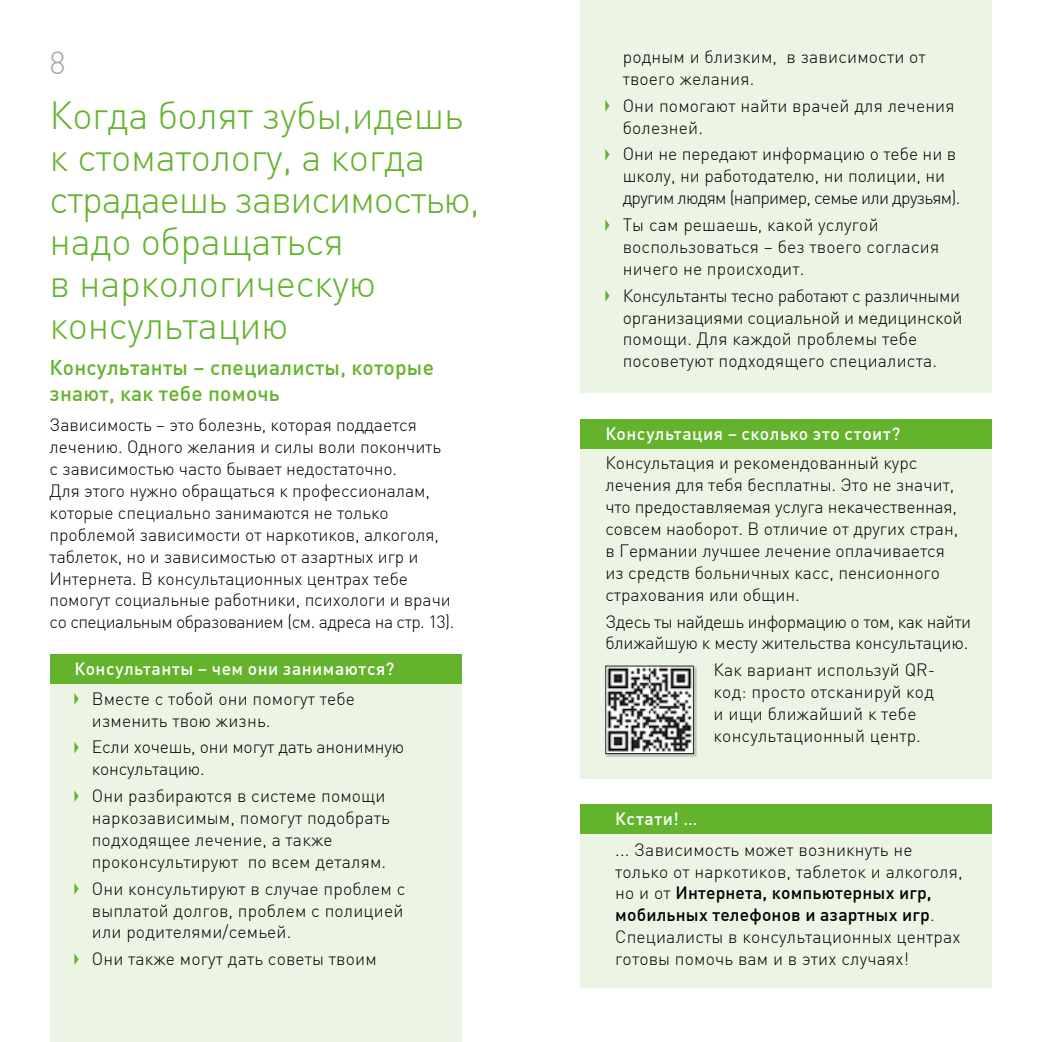
<style>
.page{position:relative;width:1042px;height:1042px;background:#fff}
.page>*{position:absolute;margin:0;border:0;box-sizing:border-box;transform-origin:0 0}
.t1{font:300 38.5px/42px "DIN Offc Pro";letter-spacing:-.01em;color:#64b32c}
.t2{font:300 31.5px "DIN Offc Pro";color:#a4aaa0}
.t3{font:500 21px/26.2px "DIN Offc Pro";letter-spacing:.01em;color:#64b32c}
.t4{font:300 17.5px/21.9px "DIN Offc Pro";color:#000}
.t5{font:500 17.5px "DIN Offc Pro";letter-spacing:.03em;color:#fff}
.s1{font-weight:500}
</style>
<div class="page">
<div style="left:580px;top:0;width:412px;height:392px;background:#ecf4e3"></div>
<svg style="left:605px;top:100px;width:4px;height:12px"></svg>
<svg style="left:605px;top:149px;width:4px;height:11px"></svg>
<svg style="left:605px;top:219px;width:4px;height:12px"></svg>
<svg style="left:605px;top:290px;width:4px;height:12px"></svg>
<div style="left:50px;top:654px;width:411px;height:388px;background:#ecf4e3"></div>
<div style="left:580px;top:424px;width:412px;height:355px;background:#ecf4e3"></div>
<div style="left:580px;top:419px;width:412px;height:30px;background:#64b32c"></div>
<div style="left:50px;top:654px;width:411px;height:30px;background:#64b32c"></div>
<svg style="left:74px;top:693px;width:5px;height:12px"></svg>
<svg style="left:74px;top:742px;width:5px;height:11px"></svg>
<svg style="left:74px;top:790px;width:5px;height:12px"></svg>
<svg style="left:74px;top:883px;width:5px;height:11px"></svg>
<svg style="left:74px;top:953px;width:5px;height:12px"></svg>
<div style="left:580px;top:804px;width:412px;height:184px;background:#ecf4e3"></div>
<div style="left:580px;top:804px;width:412px;height:30px;background:#64b32c"></div>
<img style="left:605px;top:666px;width:92px;height:91px">
<svg style="left:605px;top:665px;width:89px;height:89px;background:#939393"></svg>
<h2 class="t2" style="left:50px;top:38px;width:18px">8</h2>
<h1 class="t1" style="left:50px;top:90px;width:432px">Когда болят зубы,идешь к стоматологу, а когда страдаешь зависимостью, надо обращаться<br>в наркологическую консультацию</h1>
<p class="t3" style="left:50px;top:352px;width:386px">Консультанты – специалисты, которые знают, как тебе помочь</p>
<p class="t4" style="left:50px;top:413px;width:406px">Зависимость – это болезнь, которая поддается лечению. Одного желания и силы воли покончить<br>с зависимостью часто бывает недостаточно.<br>Для этого нужно обращаться к профессионалам, которые специально занимаются не только проблемой зависимости от наркотиков, алкоголя, таблеток, но и зависимостью от азартных игр и Интернета. В консультационных центрах тебе помогут социальные работники, психологи и врачи со специальным образованием (cм. адреса на стр. 13).</p>
<p class="t5" style="left:74px;top:655px;width:321px">Консультанты – чем они занимаются?</p>
<p class="t4" style="left:92px;top:686px;width:265px">Вместе с тобой они помогут тебе изменить твою жизнь.</p>
<p class="t4" style="left:92px;top:734px;width:314px">Если хочешь, они могут дать анонимную консультацию.</p>
<p class="t4" style="left:92px;top:783px;width:300px">Они разбираются в системе помощи наркозависимым, помогут подобрать подходящее лечение, а также проконсультируют по всем деталям.</p>
<p class="t4" style="left:92px;top:876px;width:315px;text-align:justify">Они консультируют в случае проблем с выплатой долгов, проблем с полицией или родителями/семьей.</p>
<p class="t4" style="left:92px;top:946px;width:286px">Они также могут дать советы твоим</p>
<p class="t4" style="left:623px;top:44px;width:305px">родным и близким, в зависимости от твоего желания.</p>
<p class="t4" style="left:623px;top:93px;width:333px">Они помогают найти врачей для лечения болезней.</p>
<p class="t4" style="left:623px;top:142px;width:339px">Они не передают информацию о тебе ни в школу, ни работодателю, ни полиции, ни другим людям (например, семье или друзьям).</p>
<p class="t4" style="left:623px;top:212px;width:318px">Ты сам решаешь, какой услугой воспользоваться – без твоего согласия ничего не происходит.</p>
<p class="t4" style="left:623px;top:283px;width:341px">Консультанты тесно работают с различными организациями социальной и медицинской помощи. Для каждой проблемы тебе посоветуют подходящего специалиста.</p>
<p class="t5" style="left:605px;top:419px;width:297px">Консультация – сколько это стоит?</p>
<p class="t4" style="left:605px;top:451px;width:354px">Консультация и рекомендованный курс лечения для тебя бесплатны. Это не значит, что предоставляемая услуга некачественная, совсем наоборот. В отличие от других стран, в Германии лучшее лечение оплачивается из средств больничных касс, пенсионного страхования или общин.</p>
<p class="t4" style="left:605px;top:609px;width:367px">Здесь ты найдешь информацию о том, как найти ближайшую к месту жительства консультацию.</p>
<p class="t4" style="left:713px;top:657px;width:223px">Как вариант используй QR&shy;код: просто отсканируй код и ищи ближайший к тебе консультационный центр.</p>
<p class="t5" style="left:615px;top:804px;width:84px">Кстати! …</p>
<p class="t4" style="left:615px;top:837px;width:349px">... Зависимость может возникнуть не только от наркотиков, таблеток и алкоголя, но и от <span class="s1">Интернета, компьютерных игр, мобильных телефонов и азартных игр</span>.<br>Специалисты в консультационных центрах готовы помочь вам и в этих случаях!</p>
</div>
